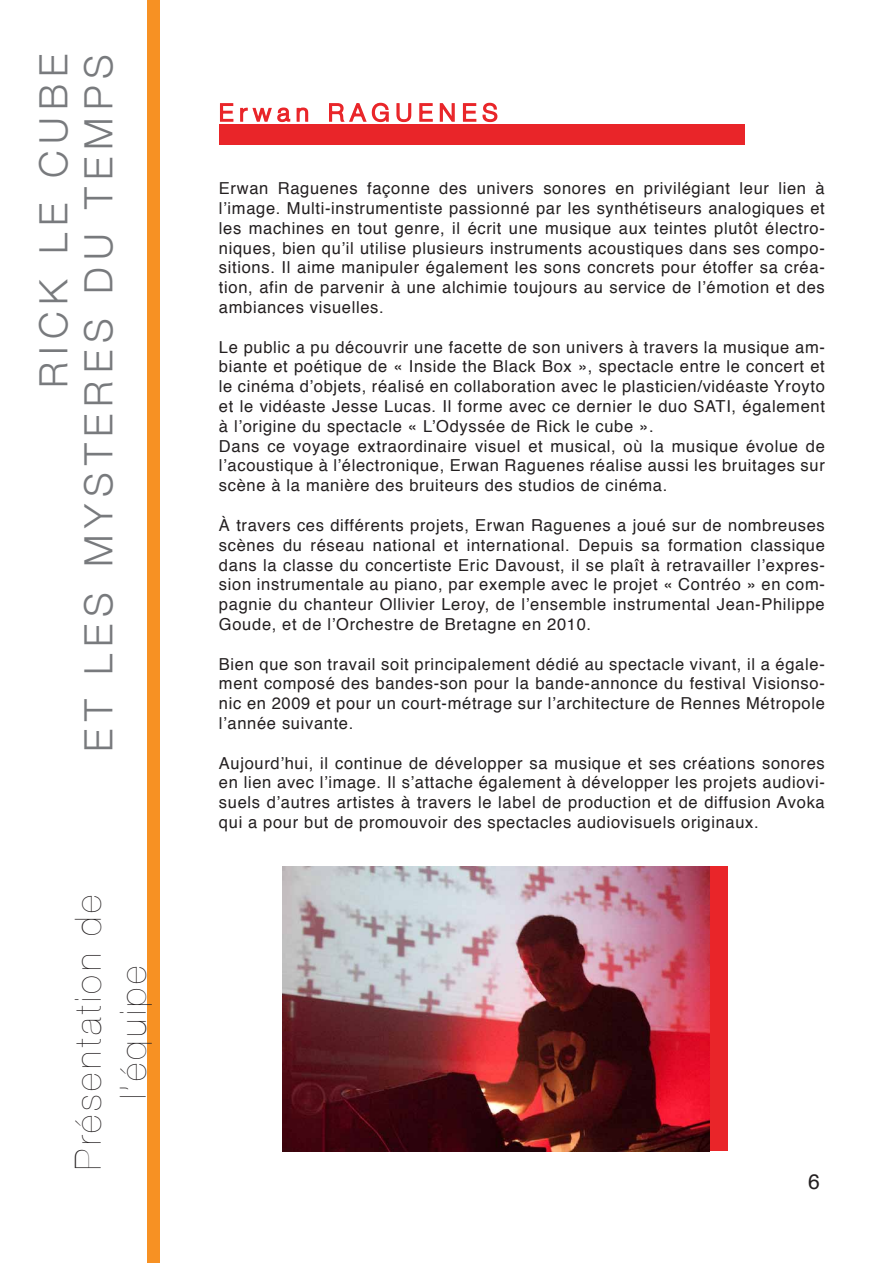
<style>
.page{position:relative;width:893px;height:1263px;background:#fff}
.page>*{position:absolute;margin:0;border:0;box-sizing:border-box;transform-origin:0 0}
.t1{font:300 39px "Helvetica Neue";letter-spacing:.18em;color:#787a7d}
.t2{font:200 36px "Helvetica Neue";letter-spacing:.1em;color:#231f20}
.t3{font:300 24px "Helvetica Neue";letter-spacing:.26em;color:#e92529}
.t4{font:21px "Helvetica";color:#231f20}
.t5{font:16.5px/19.8px "Helvetica";letter-spacing:.04em;color:#231f20;text-align:justify}
</style>
<div class="page">
<div style="left:148px;top:0;width:12px;height:1263px;background:#f79123"></div>
<svg style="left:220px;top:103px;width:89px;height:20px"></svg>
<svg style="left:329px;top:102px;width:83px;height:21px"></svg>
<svg style="left:419px;top:103px;width:14px;height:19px"></svg>
<svg style="left:439px;top:103px;width:16px;height:19px"></svg>
<svg style="left:462px;top:102px;width:36px;height:21px"></svg>
<div style="left:219px;top:124px;width:526px;height:21px;background:#e92529"></div>
<img style="left:283px;top:866px;width:427px;height:285px">
<div style="left:710px;top:866px;width:17px;height:285px;background:#e92529"></div>
<p class="t1" style="left:22px;top:388px;width:335px;rotate:-90deg">RICK LE CUBE</p>
<p class="t1" style="left:67px;top:752px;width:699px;rotate:-90deg">ET LES MYSTERES DU TEMPS</p>
<p class="t2" style="left:60px;top:1170px;width:276px;rotate:-90deg">Présentation de</p>
<p class="t2" style="left:105px;top:1099px;width:135px;rotate:-90deg">l’équipe</p>
<p class="t3" style="left:219px;top:93px;width:280px">Erwan RAGUENES</p>
<p class="t5" style="left:219px;top:179px;width:607px">Erwan Raguenes façonne des univers sonores en privilégiant leur lien à l’image. Multi-instrumentiste passionné par les synthétiseurs analogiques et les machines en tout genre, il écrit une musique aux teintes plutôt électro&shy;niques, bien qu’il utilise plusieurs instruments acoustiques dans ses compo&shy;sitions. Il aime manipuler également les sons concrets pour étoffer sa créa&shy;tion, afin de parvenir à une alchimie toujours au service de l’émotion et des ambiances visuelles.</p>
<p class="t5" style="left:219px;top:337px;width:607px">Le public a pu découvrir une facette de son univers à travers la musique am&shy;biante et poétique de « Inside the Black Box », spectacle entre le concert et le cinéma d’objets, réalisé en collaboration avec le plasticien/vidéaste Yroyto et le vidéaste Jesse Lucas. Il forme avec ce dernier le duo SATI, également à l’origine du spectacle « L’Odyssée de Rick le cube ».</p>
<p class="t5" style="left:219px;top:436px;width:607px">Dans ce voyage extraordinaire visuel et musical, où la musique évolue de l’acoustique à l’électronique, Erwan Raguenes réalise aussi les bruitages sur scène à la manière des bruiteurs des studios de cinéma.</p>
<p class="t5" style="left:219px;top:516px;width:607px">À travers ces différents projets, Erwan Raguenes a joué sur de nombreuses scènes du réseau national et international. Depuis sa formation classique dans la classe du concertiste Eric Davoust, il se plaît à retravailler l’expres&shy;sion instrumentale au piano, par exemple avec le projet « Contréo » en com&shy;pagnie du chanteur Ollivier Leroy, de l’ensemble instrumental Jean-Philippe Goude, et de l’Orchestre de Bretagne en 2010.</p>
<p class="t5" style="left:219px;top:654px;width:607px">Bien que son travail soit principalement dédié au spectacle vivant, il a égale&shy;ment composé des bandes-son pour la bande-annonce du festival Visionso&shy;nic en 2009 et pour un court-métrage sur l’architecture de Rennes Métropole l’année suivante.</p>
<p class="t5" style="left:219px;top:753px;width:607px">Aujourd’hui, il continue de développer sa musique et ses créations sonores en lien avec l’image. Il s’attache également à développer les projets audiovi&shy;suels d’autres artistes à travers le label de production et de diffusion Avoka qui a pour but de promouvoir des spectacles audiovisuels originaux.</p>
<p class="t4" style="left:808px;top:1166px;width:13px">6</p>
</div>
